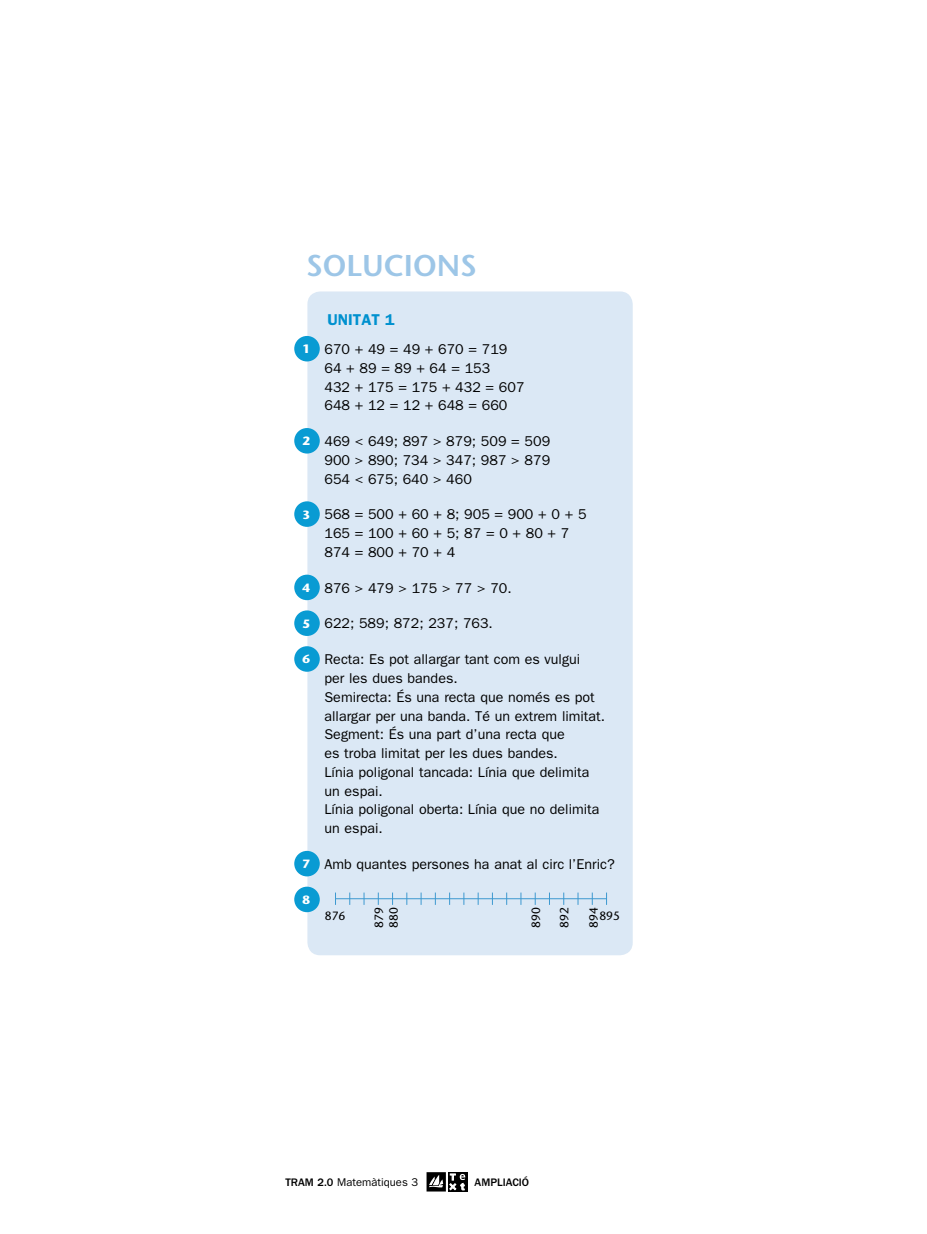
<style>
.page{position:relative;width:927px;height:1234px;background:#fff}
.page>*{position:absolute;margin:0;border:0;box-sizing:border-box;transform-origin:0 0}
.t1{font:600 30px "Stone Sans LT";color:#9dc6e7}
.t2{font:600 15.75px "Franklin Gothic LT";color:#0091cf}
.t3{font:14.25px/18.8px "Franklin Gothic LT";color:#000}
.t4{font:12px/14.9px "Stone Sans LT";color:#000}
.t5{font:700 12px "Stone Sans LT";color:#fff}
.t6{font:11.25px "Franklin Gothic LT";color:#000}
.t7{font:500 11.25px "Franklin Gothic LT";color:#000}
.s1{font-family:"Stone Sans LT";font-weight:700;font-size:12px;color:#fff}
.s2{font-weight:500}
</style>
<div class="page">
<div style="left:307px;top:291px;width:326px;height:664px;background:#dbe8f5;border-radius:13px"></div>
<div style="left:294px;top:336px;width:26px;height:25px;background:#099bd3;border-radius:50%"></div>
<div style="left:294px;top:428px;width:26px;height:25px;background:#099bd3;border-radius:50%"></div>
<div style="left:294px;top:501px;width:26px;height:25px;background:#099bd3;border-radius:50%"></div>
<div style="left:294px;top:574px;width:26px;height:26px;background:#099bd3;border-radius:50%"></div>
<div style="left:294px;top:610px;width:26px;height:25px;background:#099bd3;border-radius:50%"></div>
<div style="left:294px;top:646px;width:26px;height:25px;background:#099bd3;border-radius:50%"></div>
<div style="left:294px;top:850px;width:26px;height:26px;background:#099bd3;border-radius:50%"></div>
<div style="left:294px;top:886px;width:26px;height:26px;background:#099bd3;border-radius:50%"></div>
<hr style="left:335px;top:898px;width:272px;height:1px;background:#3d99d0">
<svg style="left:364px;top:892px;width:1px;height:12px"></svg>
<svg style="left:406px;top:892px;width:1px;height:12px"></svg>
<svg style="left:421px;top:892px;width:1px;height:12px"></svg>
<svg style="left:463px;top:892px;width:1px;height:12px"></svg>
<svg style="left:478px;top:892px;width:1px;height:12px"></svg>
<svg style="left:521px;top:892px;width:1px;height:12px"></svg>
<svg style="left:578px;top:892px;width:1px;height:12px"></svg>
<div style="left:448px;top:1171px;width:19px;height:20px;background:#000"></div>
<svg style="left:427px;top:1171px;width:38px;height:20px"></svg>
<h1 class="t1" style="left:306px;top:247px;width:172px">SOLUCIONS</h1>
<p class="t2" style="left:327px;top:310px;width:69px">UNITAT 1</p>
<p class="t3" style="left:324px;top:340px;width:202px;text-indent:-22px"><span class="s1">1</span> 670 + 49 = 49 + 670 = 719<br>64 + 89 = 89 + 64 = 153<br>432 + 175 = 175 + 432 = 607<br>648 + 12 = 12 + 648 = 660</p>
<p class="t3" style="left:324px;top:432px;width:227px;text-align:justify;text-indent:-22px"><span class="s1">2</span> 469 &lt; 649; 897 &gt; 879; 509 = 509<br>900 &gt; 890; 734 &gt; 347; 987 &gt; 879<br>654 &lt; 675; 640 &gt; 460</p>
<p class="t3" style="left:324px;top:505px;width:264px;text-indent:-22px"><span class="s1">3</span> 568 = 500 + 60 + 8; 905 = 900 + 0 + 5<br>165 = 100 + 60 + 5; 87 = 0 + 80 + 7<br>874 = 800 + 70 + 4</p>
<p class="t3" style="left:302px;top:578px;width:211px"><span class="s1">4</span> 876 &gt; 479 &gt; 175 &gt; 77 &gt; 70.</p>
<p class="t3" style="left:302px;top:614px;width:192px"><span class="s1">5</span> 622; 589; 872; 237; 763.</p>
<p class="t3" style="left:324px;top:650px;width:282px;text-indent:-22px"><span class="s1">6</span> Recta: Es pot allargar tant com es vulgui<br>per les dues bandes.<br>Semirecta: És una recta que només es pot allargar per una banda. Té un extrem limitat.<br>Segment: És una part d’una recta que<br>es troba limitat per les dues bandes.<br>Línia poligonal tancada: Línia que delimita un espai.<br>Línia poligonal oberta: Línia que no delimita un espai.</p>
<p class="t3" style="left:302px;top:854px;width:314px"><span class="s1">7</span> Amb quantes persones ha anat al circ l’Enric?</p>
<p class="t5" style="left:302px;top:892px;width:9px">8</p>
<p class="t4" style="left:325px;top:907px;width:22px">876</p>
<p class="t4" style="left:599px;top:907px;width:22px">895</p>
<p class="t4" style="left:372px;top:927px;width:22px;rotate:-90deg">879<br>880</p>
<p class="t4" style="left:529px;top:927px;width:22px;rotate:-90deg">890</p>
<p class="t4" style="left:557px;top:927px;width:22px;rotate:-90deg">892</p>
<p class="t4" style="left:586px;top:927px;width:22px;rotate:-90deg">894</p>
<p class="t6" style="left:285px;top:1175px;width:134px"><span class="s2">TRAM 2.0</span> Matemàtiques 3</p>
<p class="t7" style="left:475px;top:1175px;width:56px">AMPLIACIÓ</p>
</div>
